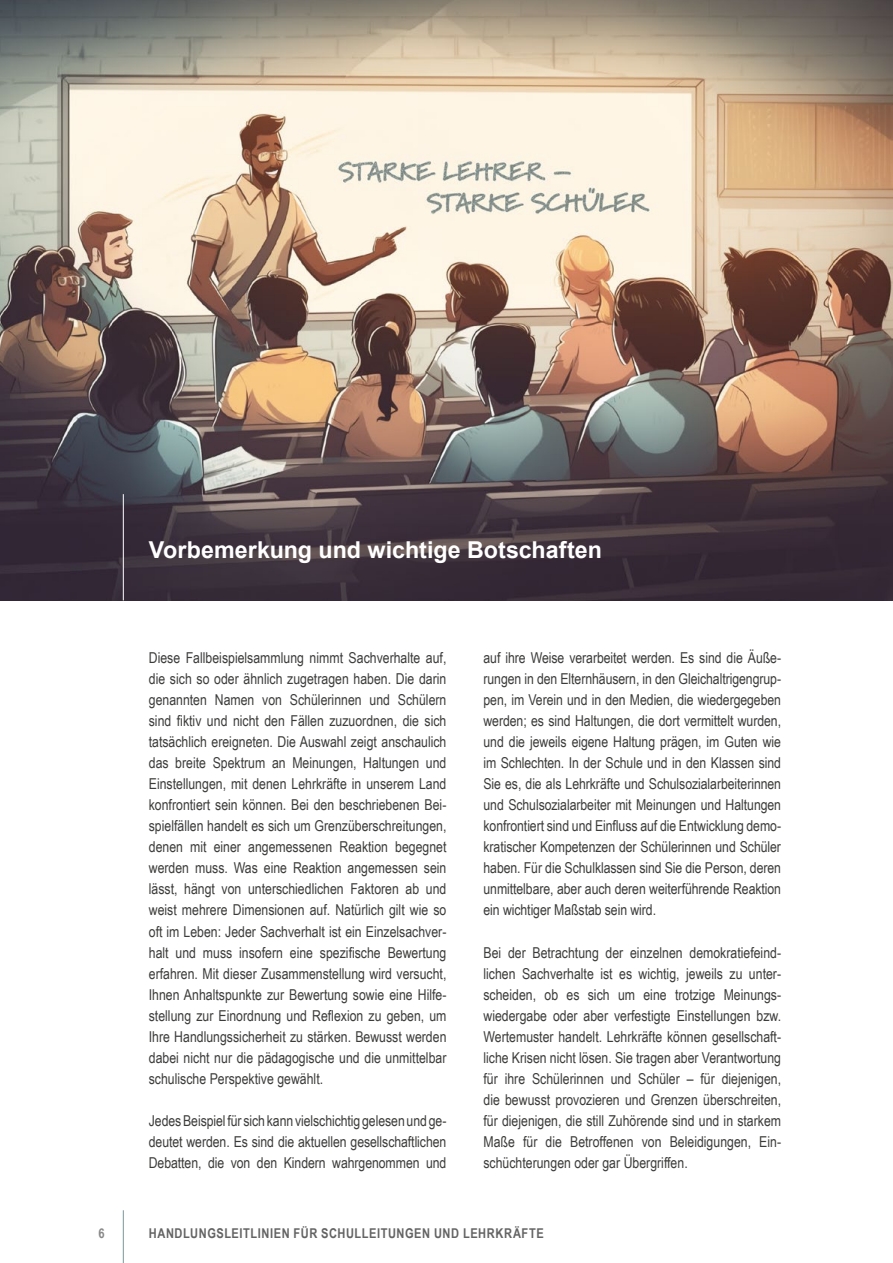
<style>
.page{position:relative;width:893px;height:1263px;background:#fff}
.page>*{position:absolute;margin:0;border:0;box-sizing:border-box;transform-origin:0 0}
.H2_ohne_Num{font:700 23.25px "Arial";color:#fff}
.t1{font:15px/21px "Arial Narrow";letter-spacing:-.005em;color:#3c3c3b;text-align:justify}
.t2{font:700 13.5px "Arial Narrow";letter-spacing:.04em;color:#646363}
.t3{font:700 13.5px "Arial Narrow";color:#878787}
</style>
<div class="page">
<hr style="left:123px;top:1210px;width:1px;height:53px;background:#7b9799">
<img style="left:0;top:0;width:893px;height:600px">
<hr style="left:123px;top:494px;width:1px;height:106px;background:#fff">
<p class="H2_ohne_Num" style="left:149px;top:534px;width:455px">Vorbemerkung und wichtige Botschaften</p>
<p class="t1" style="left:149px;top:647px;width:299px">Diese Fallbeispielsammlung nimmt Sachverhalte auf, die sich so oder ähnlich zugetragen haben. Die darin genannten Namen von Schülerinnen und Schülern sind fiktiv und nicht den Fällen zuzuordnen, die sich tatsächlich ereigneten. Die Auswahl zeigt anschaulich das breite Spektrum an Meinungen, Haltungen und Einstellungen, mit denen Lehrkräfte in unserem Land konfrontiert sein können. Bei den beschriebenen Bei&shy;spielfällen handelt es sich um Grenzüberschreitungen, denen mit einer angemessenen Reaktion begegnet werden muss. Was eine Reaktion angemessen sein lässt, hängt von unterschiedlichen Faktoren ab und weist mehrere Dimensionen auf. Natürlich gilt wie so oft im Leben: Jeder Sachverhalt ist ein Einzelsachver&shy;halt und muss insofern eine spezifische Bewertung erfahren. Mit dieser Zusammenstellung wird versucht, Ihnen Anhaltspunkte zur Bewertung sowie eine Hilfe&shy;stellung zur Einordnung und Reflexion zu geben, um Ihre Handlungssicherheit zu stärken. Bewusst werden dabei nicht nur die pädagogische und die unmittelbar schulische Perspektive gewählt.</p>
<p class="t1" style="left:149px;top:1109px;width:299px">Jedes Beispiel für sich kann vielschichtig gelesen und ge&shy;deutet werden. Es sind die aktuellen gesellschaftlichen Debatten, die von den Kindern wahrgenommen und</p>
<p class="t1" style="left:483px;top:647px;width:299px">auf ihre Weise verarbeitet werden. Es sind die Äuße&shy;rungen in den Elternhäusern, in den Gleichaltrigengrup&shy;pen, im Verein und in den Medien, die wiedergegeben werden; es sind Haltungen, die dort vermittelt wurden, und die jeweils eigene Haltung prägen, im Guten wie im Schlechten. In der Schule und in den Klassen sind Sie es, die als Lehrkräfte und Schulsozialarbeiterinnen und Schulsozialarbeiter mit Meinungen und Haltungen konfrontiert sind und Einfluss auf die Entwicklung demo&shy;kratischer Kompetenzen der Schülerinnen und Schüler haben. Für die Schulklassen sind Sie die Person, deren unmittelbare, aber auch deren weiterführende Reaktion ein wichtiger Maßstab sein wird.</p>
<p class="t1" style="left:483px;top:941px;width:299px">Bei der Betrachtung der einzelnen demokratiefeind&shy;lichen Sachverhalte ist es wichtig, jeweils zu unter&shy;scheiden, ob es sich um eine trotzige Meinungs&shy;wiedergabe oder aber verfestigte Einstellungen bzw.<br>Wertemuster handelt. Lehrkräfte können gesellschaft&shy;liche Krisen nicht lösen. Sie tragen aber Verantwortung für ihre Schülerinnen und Schüler – für diejenigen, die bewusst provozieren und Grenzen überschreiten, für diejenigen, die still Zuhörende sind und in starkem Maße für die Betroffenen von Beleidigungen, Ein&shy;schüchterungen oder gar Übergriffen.</p>
<p class="t3" style="left:98px;top:1223px;width:8px">6</p>
<p class="t2" style="left:149px;top:1223px;width:396px">HANDLUNGSLEITLINIEN FÜR SCHULLEITUNGEN UND LEHRKRÄFTE</p>
</div>
